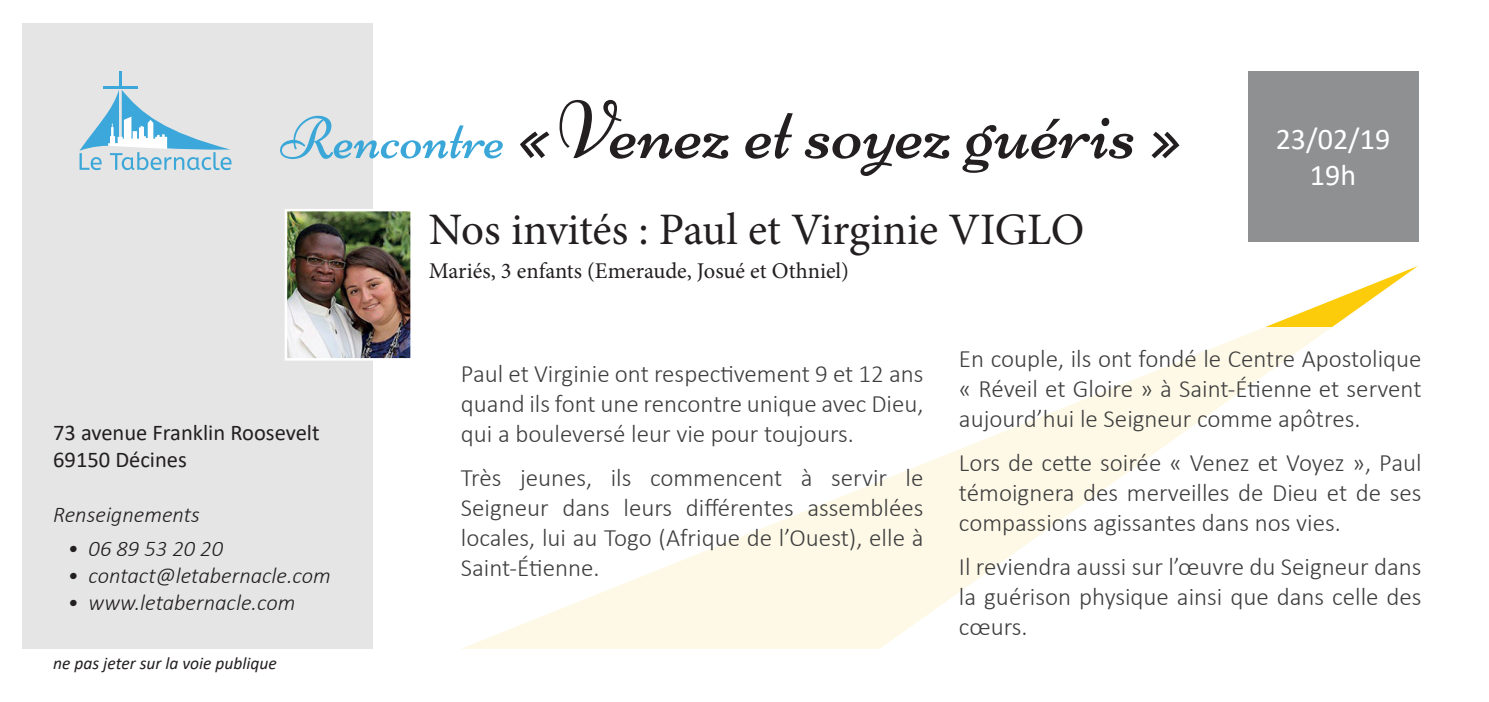
<style>
.page{position:relative;width:1489px;height:702px;background:#fff}
.page>*{position:absolute;margin:0;border:0;box-sizing:border-box;transform-origin:0 0}
.t1{font:82.5px "Niconne";color:#231f20}
.t2{font:45px "Minion Pro";color:#231f20}
.t3{font:30px/36px "Calibri";color:#fff;text-align:center}
.t4{font:300 25px/30px "Calibri";color:#3e3e3f;text-align:justify}
.t5{font:italic 300 22.5px "Calibri";color:#231f20}
.t6{font:22.5px "Minion Pro";color:#231f20}
.t7{font:22.5px/27px "Calibri";color:#231f20}
.t8{font:italic 17.5px "Calibri";color:#231f20}
.s1{font-size:60px;color:#3aa7d8}
</style>
<div class="page">
<svg style="left:1265px;top:266px;width:152px;height:61px"></svg>
<div style="left:22px;top:23px;width:350px;height:625px;background:#e4e5e4"></div>
<svg style="left:462px;top:327px;width:870px;height:322px"></svg>
<div style="left:1247px;top:71px;width:170px;height:170px;background:#8e9091"></div>
<hr style="left:119px;top:71px;width:3px;height:16px;background:#3ca7da">
<hr style="left:103px;top:86px;width:34px;height:3px;background:#3ca7da">
<svg style="left:79px;top:90px;width:152px;height:80px"></svg>
<img style="left:285px;top:208px;width:126px;height:154px">
<h1 class="t1" style="left:280px;top:81px;width:896px"><span class="s1">Rencontre</span> « Venez et soyez guéris »</h1>
<h2 class="t2" style="left:429px;top:199px;width:657px">Nos invités : Paul et Virginie VIGLO</h2>
<p class="t6" style="left:429px;top:256px;width:421px">Mariés, 3 enfants (Emeraude, Josué et Othniel)</p>
<p class="t3" style="left:1275px;top:120px;width:116px">23/02/19<br>19h</p>
<p class="t7" style="left:53px;top:418px;width:268px">73 avenue Franklin Roosevelt<br>69150 Décines</p>
<p class="t5" style="left:53px;top:500px;width:148px">Renseignements</p>
<p class="t5" style="left:67px;top:534px;width:157px">• 06 89 53 20 20</p>
<p class="t5" style="left:67px;top:561px;width:265px">• contact@letabernacle.com</p>
<p class="t5" style="left:67px;top:588px;width:229px">• www.letabernacle.com</p>
<p class="t8" style="left:53px;top:651px;width:225px">ne pas jeter sur la voie publique</p>
<p class="t4" style="left:461px;top:358px;width:464px">Paul et Virginie ont respectivement 9 et 12 ans quand ils font une rencontre unique avec Dieu, qui a bouleversé leur vie pour toujours.</p>
<p class="t4" style="left:461px;top:462px;width:464px">Très jeunes, ils commencent à servir le Seigneur dans leurs différentes assemblées locales, lui au Togo (Afrique de l’Ouest), elle à Saint-Étienne.</p>
<p class="t4" style="left:958px;top:343px;width:464px">En couple, ils ont fondé le Centre Apostolique « Réveil et Gloire » à Saint-Étienne et servent aujourd’hui le Seigneur comme apôtres.</p>
<p class="t4" style="left:958px;top:447px;width:464px">Lors de cette soirée « Venez et Voyez », Paul témoignera des merveilles de Dieu et de ses compassions agissantes dans nos vies.</p>
<p class="t4" style="left:958px;top:551px;width:464px">Il reviendra aussi sur l’œuvre du Seigneur dans la guérison physique ainsi que dans celle des cœurs.</p>
</div>
